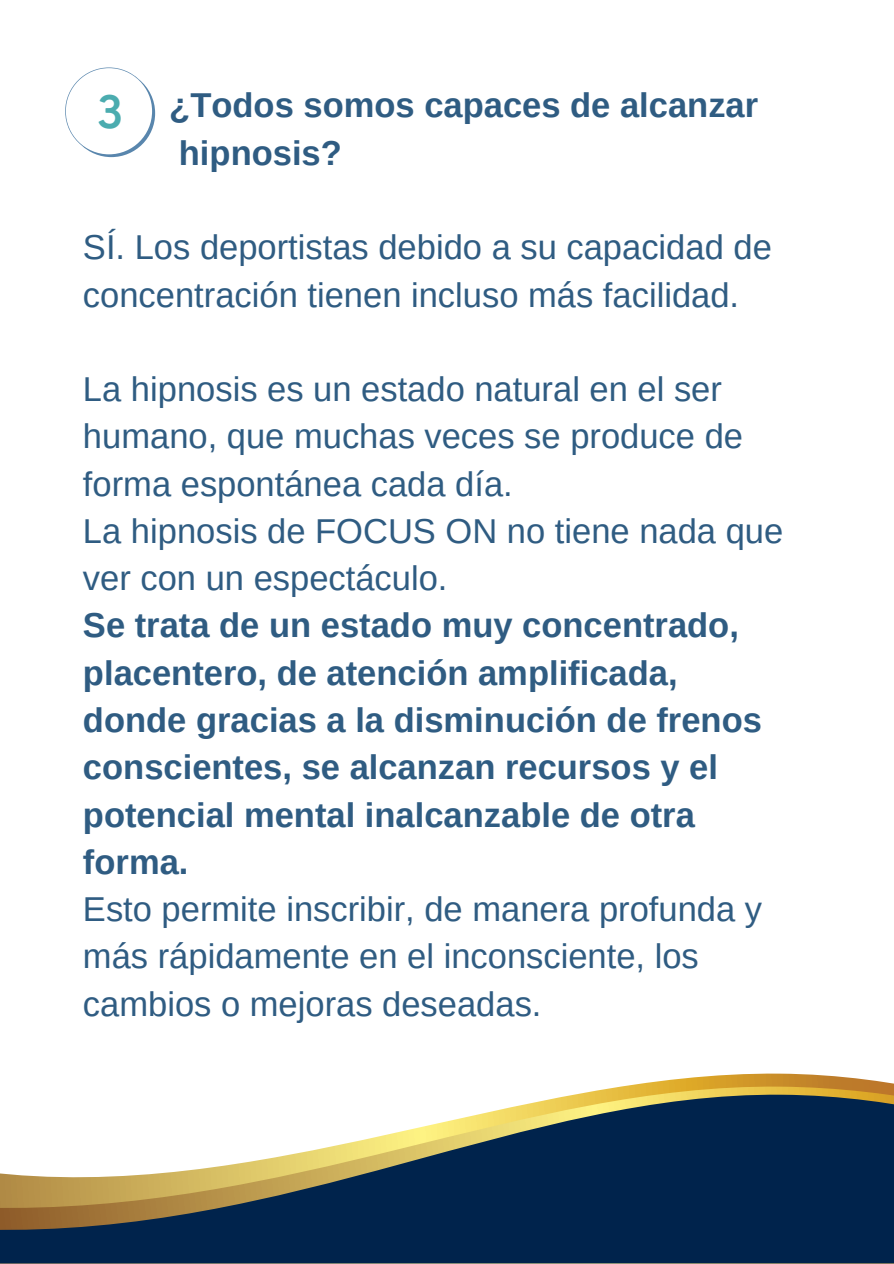
<style>
.page{position:relative;width:894px;height:1264px;background:#fff}
.page>*{position:absolute;margin:0;border:0;box-sizing:border-box;transform-origin:0 0}
.t1{font:600 43.5px "Nourd";color:#4bacaf}
.t2{font:34.5px/47.2px "Arimo";color:#2f5c82}
.t3{font:700 34.5px/47.2px "Arimo";color:#2f5c82}
</style>
<div class="page">
<svg style="left:65px;top:67px;width:90px;height:90px"></svg>
<svg style="left:639px;top:1073px;width:254px;height:11px"></svg>
<svg style="left:589px;top:1084px;width:304px;height:8px;background:#dbac44"></svg>
<svg style="left:0;top:1092px;width:893px;height:171px;fill:#00234c"></svg>
<p class="t1" style="left:97px;top:85px;width:28px">3</p>
<p class="t3" style="left:169px;top:82px;width:590px">¿Todos somos capaces de alcanzar hipnosis?</p>
<p class="t2" style="left:83px;top:224px;width:690px">SÍ. Los deportistas debido a su capacidad de concentración tienen incluso más facilidad.</p>
<p class="t2" style="left:83px;top:365px;width:701px">La hipnosis es un estado natural en el ser humano, que muchas veces se produce de forma espontánea cada día.<br>La hipnosis de FOCUS ON no tiene nada que ver con un espectáculo.</p>
<p class="t3" style="left:83px;top:602px;width:680px">Se trata de un estado muy concentrado, placentero, de atención amplificada, donde gracias a la disminución de frenos conscientes, se alcanzan recursos y el potencial mental inalcanzable de otra forma.</p>
<p class="t2" style="left:83px;top:885px;width:680px">Esto permite inscribir, de manera profunda y más rápidamente en el inconsciente, los cambios o mejoras deseadas.</p>
</div>
